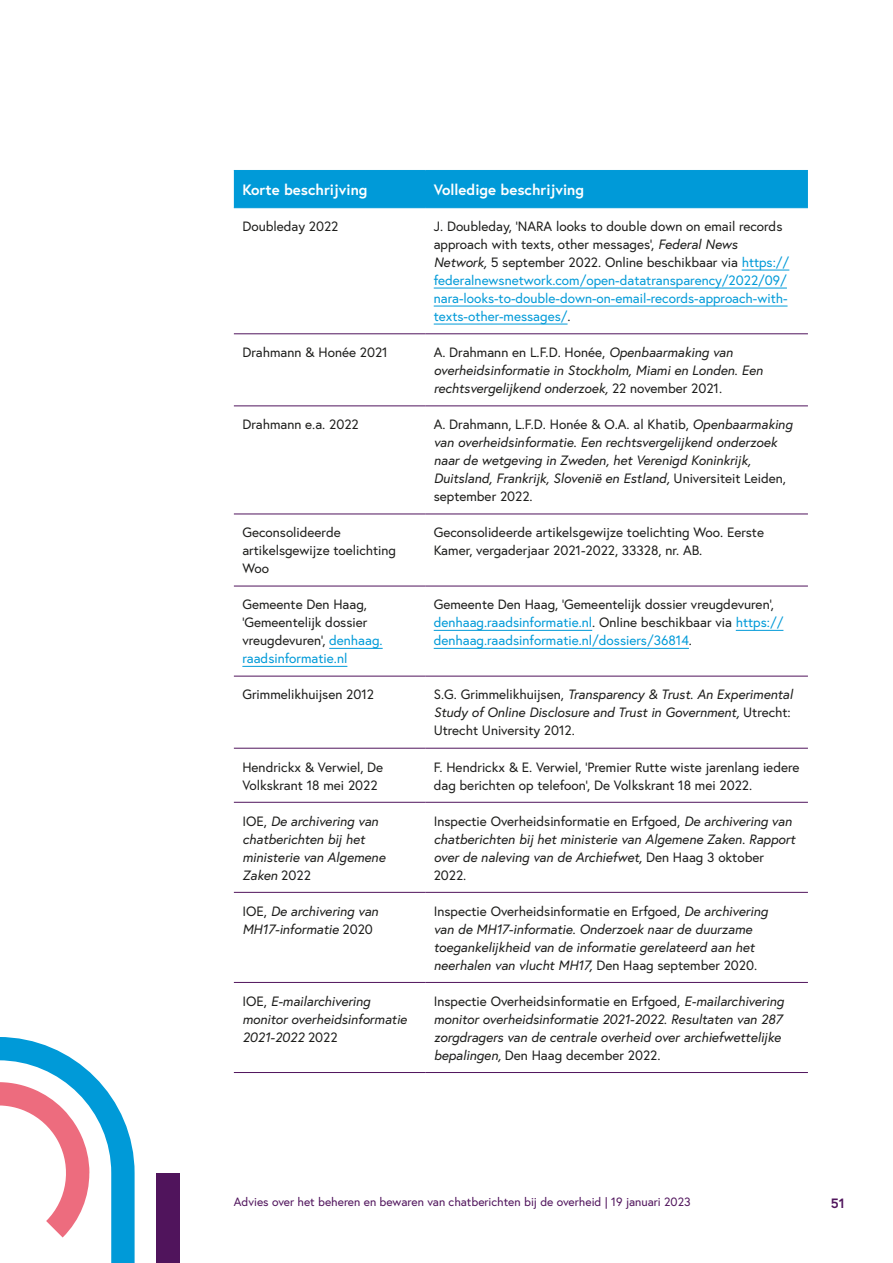
<style>
.page{position:relative;width:893px;height:1263px;background:#fff}
.page>*{position:absolute;margin:0;border:0;box-sizing:border-box;transform-origin:0 0}
.H3_Tabel_KOP{font:700 15px "Europa";color:#fff}
.H_Tabel_PLAT{font:italic 13.5px/18px "Europa";color:#1d1d1b}
.H_Tabel_PLAT-2{font:13.5px/18px "Europa";color:#009ad8}
.H_Tabel_PLAT-3{font:13.5px/18px "Europa";color:#1d1d1b}
.t1{font:700 13.5px "Europa";color:#50145c}
.t2{font:12px "Europa";color:#50145c}
.s1{color:#1d1d1b}
.s2{font-style:italic;color:#1d1d1b}
.s3{font-style:normal}
.s4{color:#009ad8}
</style>
<div class="page">
<div style="left:156px;top:1173px;width:24px;height:90px;background:#50145c"></div>
<svg style="left:0;top:1037px;width:135px;height:226px"></svg>
<div style="left:234px;top:171px;width:574px;height:36px;background:#009ad8"></div>
<hr style="left:234px;top:333px;width:191px;height:1px;background:#50145c">
<hr style="left:425px;top:333px;width:383px;height:1px;background:#50145c">
<hr style="left:234px;top:405px;width:191px;height:1px;background:#50145c">
<hr style="left:425px;top:405px;width:383px;height:1px;background:#50145c">
<hr style="left:234px;top:514px;width:191px;height:1px;background:#50145c">
<hr style="left:425px;top:514px;width:383px;height:1px;background:#50145c">
<hr style="left:234px;top:586px;width:191px;height:1px;background:#50145c">
<hr style="left:425px;top:586px;width:383px;height:1px;background:#50145c">
<hr style="left:234px;top:676px;width:191px;height:1px;background:#50145c">
<hr style="left:425px;top:676px;width:383px;height:1px;background:#50145c">
<hr style="left:234px;top:748px;width:191px;height:1px;background:#50145c">
<hr style="left:425px;top:748px;width:383px;height:1px;background:#50145c">
<hr style="left:234px;top:802px;width:191px;height:1px;background:#50145c">
<hr style="left:425px;top:802px;width:383px;height:1px;background:#50145c">
<hr style="left:234px;top:892px;width:191px;height:1px;background:#50145c">
<hr style="left:425px;top:892px;width:383px;height:1px;background:#50145c">
<hr style="left:234px;top:982px;width:191px;height:1px;background:#50145c">
<hr style="left:425px;top:982px;width:383px;height:1px;background:#50145c">
<hr style="left:234px;top:1072px;width:191px;height:1px;background:#50145c">
<hr style="left:425px;top:1072px;width:383px;height:1px;background:#50145c">
<hr style="left:234px;top:207px;width:191px;height:1px;background:#009ad8">
<hr style="left:425px;top:207px;width:383px;height:1px;background:#009ad8">
<hr style="left:234px;top:170px;width:191px;height:1px;background:#009ad8">
<hr style="left:425px;top:170px;width:383px;height:1px;background:#009ad8">
<hr style="left:742px;top:270px;width:47px;height:1px;background:#009ad8">
<hr style="left:434px;top:288px;width:353px;height:1px;background:#009ad8">
<hr style="left:434px;top:306px;width:354px;height:1px;background:#009ad8">
<hr style="left:434px;top:324px;width:134px;height:1px;background:#009ad8">
<hr style="left:329px;top:648px;width:54px;height:1px;background:#009ad8">
<hr style="left:242px;top:666px;width:105px;height:1px;background:#009ad8">
<hr style="left:434px;top:630px;width:158px;height:1px;background:#009ad8">
<hr style="left:736px;top:630px;width:47px;height:1px;background:#009ad8">
<hr style="left:434px;top:648px;width:255px;height:1px;background:#009ad8">
<h3 class="H3_Tabel_KOP" style="left:242px;top:179px;width:127px">Korte beschrijving</h3>
<h3 class="H3_Tabel_KOP" style="left:434px;top:179px;width:152px">Volledige beschrijving</h3>
<p class="H_Tabel_PLAT-3" style="left:242px;top:217px;width:98px">Doubleday 2022</p>
<p class="H_Tabel_PLAT-2" style="left:434px;top:217px;width:357px"><span class="s1">J. Doubleday, ‘NARA looks to double down on email records approach with texts, other messages’,</span> <span class="s2">Federal News Network,</span> <span class="s1">5 september 2022. Online beschikbaar via</span> https:// federalnewsnetwork.com/open-datatransparency/2022/09/ nara-looks-to-double-down-on-email-records-approach-with&shy;texts-other-messages/<span class="s1">.</span></p>
<p class="H_Tabel_PLAT-3" style="left:242px;top:343px;width:147px">Drahmann &amp; Honée 2021</p>
<p class="H_Tabel_PLAT" style="left:434px;top:343px;width:331px"><span class="s3">A. Drahmann en L.F.D. Honée,</span> Openbaarmaking van overheidsinformatie in Stockholm, Miami en Londen. Een rechtsvergelijkend onderzoek, <span class="s3">22 november 2021.</span></p>
<p class="H_Tabel_PLAT-3" style="left:242px;top:415px;width:118px">Drahmann e.a. 2022</p>
<p class="H_Tabel_PLAT" style="left:434px;top:415px;width:360px"><span class="s3">A. Drahmann, L.F.D. Honée &amp; O.A. al Khatib,</span> Openbaarmaking van overheidsinformatie. Een rechtsvergelijkend onderzoek naar de wetgeving in Zweden, het Verenigd Koninkrijk, Duitsland, Frankrijk, Slovenië en Estland, <span class="s3">Universiteit Leiden, september 2022.</span></p>
<p class="H_Tabel_PLAT-3" style="left:242px;top:523px;width:155px">Geconsolideerde artikelsgewijze toelichting<br>Woo</p>
<p class="H_Tabel_PLAT-3" style="left:434px;top:523px;width:332px">Geconsolideerde artikelsgewijze toelichting Woo. Eerste<br>Kamer, vergaderjaar 2021-2022, 33328, nr. AB.</p>
<p class="H_Tabel_PLAT-3" style="left:242px;top:595px;width:142px">Gemeente Den Haag, 'Gemeentelijk dossier vreugdevuren', <span class="s4">denhaag. raadsinformatie.nl</span></p>
<p class="H_Tabel_PLAT-2" style="left:434px;top:595px;width:351px"><span class="s1">Gemeente Den Haag, 'Gemeentelijk dossier vreugdevuren', </span>denhaag.raadsinformatie.nl<span class="s1">. Online beschikbaar via</span> https:// denhaag.raadsinformatie.nl/dossiers/36814<span class="s1">.</span></p>
<p class="H_Tabel_PLAT-3" style="left:242px;top:685px;width:133px">Grimmelikhuijsen 2012</p>
<p class="H_Tabel_PLAT" style="left:434px;top:685px;width:360px"><span class="s3">S.G. Grimmelikhuijsen,</span> Transparency &amp; Trust. An Experimental<br>Study of Online Disclosure and Trust in Government, <span class="s3">Utrecht:<br>Utrecht University 2012.</span></p>
<p class="H_Tabel_PLAT-3" style="left:242px;top:757px;width:142px">Hendrickx &amp; Verwiel, De<br>Volkskrant 18 mei 2022</p>
<p class="H_Tabel_PLAT-3" style="left:434px;top:757px;width:367px">F. Hendrickx &amp; E. Verwiel, ‘Premier Rutte wiste jarenlang iedere dag berichten op telefoon’, De Volkskrant 18 mei 2022.</p>
<p class="H_Tabel_PLAT" style="left:242px;top:812px;width:144px"><span class="s3">IOE,</span> De archivering van chatberichten bij het ministerie van Algemene<br>Zaken <span class="s3">2022</span></p>
<p class="H_Tabel_PLAT" style="left:434px;top:812px;width:363px"><span class="s3">Inspectie Overheidsinformatie en Erfgoed,</span> De archivering van chatberichten bij het ministerie van Algemene Zaken. Rapport over de naleving van de Archiefwet, <span class="s3">Den Haag 3 oktober 2022.</span></p>
<p class="H_Tabel_PLAT" style="left:242px;top:902px;width:137px"><span class="s3">IOE,</span> De archivering van<br>MH17-informatie <span class="s3">2020</span></p>
<p class="H_Tabel_PLAT" style="left:434px;top:902px;width:336px"><span class="s3">Inspectie Overheidsinformatie en Erfgoed,</span> De archivering van de MH17-informatie. Onderzoek naar de duurzame toegankelijkheid van de informatie gerelateerd aan het neerhalen van vlucht MH17, <span class="s3">Den Haag september 2020.</span></p>
<p class="H_Tabel_PLAT" style="left:242px;top:992px;width:166px"><span class="s3">IOE,</span> E-mailarchivering monitor overheidsinformatie<br>2021-2022 <span class="s3">2022</span></p>
<p class="H_Tabel_PLAT" style="left:434px;top:992px;width:352px"><span class="s3">Inspectie Overheidsinformatie en Erfgoed,</span> E-mailarchivering monitor overheidsinformatie 2021-2022. Resultaten van 287 zorgdragers van de centrale overheid over archiefwettelijke bepalingen, <span class="s3">Den Haag december 2022.</span></p>
<p class="t2" style="left:234px;top:1194px;width:458px">Advies over het beheren en bewaren van chatberichten bij de overheid | 19 januari 2023</p>
<p class="t1" style="left:831px;top:1194px;width:15px">51</p>
</div>
